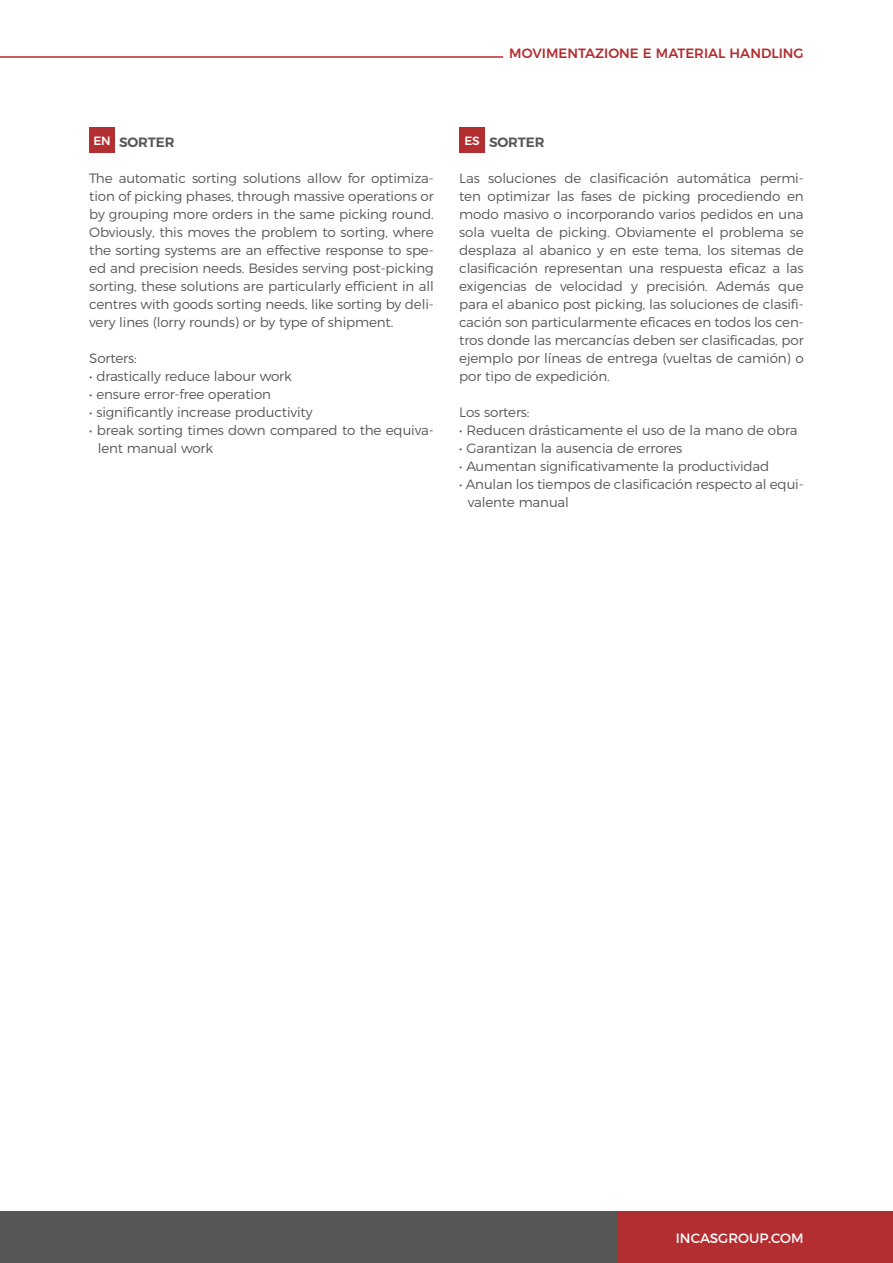
<style>
.page{position:relative;width:893px;height:1263px;background:#fff}
.page>*{position:absolute;margin:0;border:0;box-sizing:border-box;transform-origin:0 0}
.t1{font:300 13.5px/18px "Montserrat";letter-spacing:-.01em;color:#575756;text-align:justify}
.t2{font:500 13.5px "Montserrat";color:#b32e31}
.t3{font:13.5px "Montserrat";color:#fff}
.t4{font:600 13.5px "Montserrat";letter-spacing:-.01em;color:#575756}
.t5{font:500 12px "Montserrat";color:#fff}
</style>
<div class="page">
<div style="left:0;top:1211px;width:625px;height:52px;background:#575756"></div>
<div style="left:618px;top:1211px;width:275px;height:52px;background:#b32e31"></div>
<hr style="left:0;top:56px;width:503px;height:2px;background:#b32e31">
<div style="left:89px;top:128px;width:26px;height:25px;background:#b32e31"></div>
<div style="left:459px;top:128px;width:26px;height:25px;background:#b32e31"></div>
<p class="t2" style="left:509px;top:42px;width:296px">MOVIMENTAZIONE E MATERIAL HANDLING</p>
<p class="t5" style="left:93px;top:131px;width:19px">EN</p>
<p class="t5" style="left:464px;top:131px;width:17px">ES</p>
<p class="t4" style="left:489px;top:131px;width:57px">SORTER</p>
<p class="t1" style="left:459px;top:168px;width:346px">Las soluciones de clasificación automática permi&shy;ten optimizar las fases de picking procediendo en modo masivo o incorporando varios pedidos en una sola vuelta de picking. Obviamente el problema se desplaza al abanico y en este tema, los sitemas de clasificación representan una respuesta eficaz a las exigencias de velocidad y precisión. Además que para el abanico post picking, las soluciones de clasifi&shy;cación son particularmente eficaces en todos los cen&shy;tros donde las mercancías deben ser clasificadas, por ejemplo por líneas de entrega (vueltas de camión) o por tipo de expedición.</p>
<p class="t1" style="left:459px;top:402px;width:72px">Los sorters:</p>
<p class="t1" style="left:459px;top:420px;width:340px">• Reducen drásticamente el uso de la mano de obra</p>
<p class="t1" style="left:459px;top:438px;width:225px">• Garantizan la ausencia de errores</p>
<p class="t1" style="left:459px;top:456px;width:312px">• Aumentan significativamente la productividad</p>
<p class="t1" style="left:468px;top:474px;width:337px;text-indent:-9px">• Anulan los tiempos de clasificación respecto al equi&shy;valente manual</p>
<p class="t4" style="left:119px;top:131px;width:57px">SORTER</p>
<p class="t1" style="left:89px;top:168px;width:346px">The automatic sorting solutions allow for optimiza&shy;tion of picking phases, through massive operations or by grouping more orders in the same picking round.<br>Obviously, this moves the problem to sorting, where the sorting systems are an effective response to spe&shy;ed and precision needs. Besides serving post-picking sorting, these solutions are particularly efficient in all centres with goods sorting needs, like sorting by deli&shy;very lines (lorry rounds) or by type of shipment.</p>
<p class="t1" style="left:89px;top:348px;width:49px">Sorters:</p>
<p class="t1" style="left:89px;top:366px;width:204px">• drastically reduce labour work</p>
<p class="t1" style="left:89px;top:384px;width:183px">• ensure error-free operation</p>
<p class="t1" style="left:89px;top:402px;width:225px">• significantly increase productivity</p>
<p class="t1" style="left:98px;top:420px;width:337px;text-indent:-9px">• break sorting times down compared to the equiva&shy;lent manual work</p>
<p class="t3" style="left:676px;top:1227px;width:129px">INCASGROUP.COM</p>
</div>
